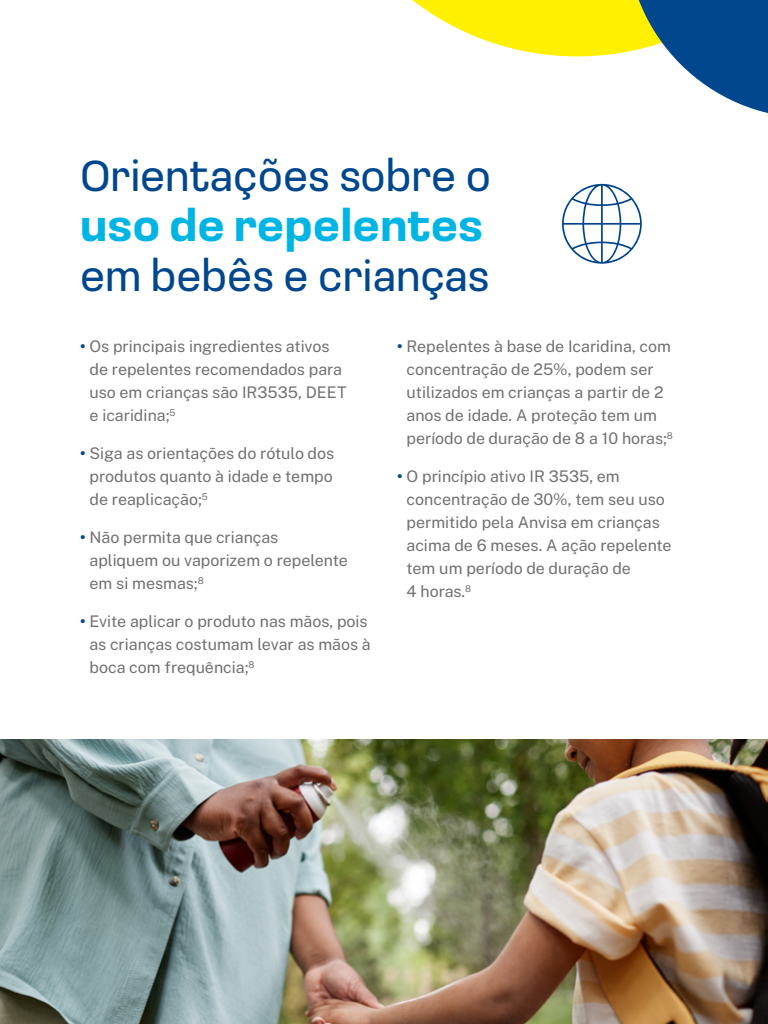
<style>
.page{position:relative;width:768px;height:1024px;background:#fff}
.page>*{position:absolute;margin:0;border:0;box-sizing:border-box;transform-origin:0 0}
.t1{font:45px "Loos Normal";color:#00478e}
.t2{font:700 45px "Loos Normal";color:#00b4e4}
.t3{font:16px/23px "Public Sans";color:#716f6f}
.s1{font-weight:700;color:#00478e}
</style>
<div class="page">
<svg style="left:412px;top:0;width:356px;height:113px"></svg>
<svg style="left:562px;top:184px;width:80px;height:80px"></svg>
<img style="left:0;top:739px;width:768px;height:285px">
<h1 class="t1" style="left:80px;top:144px;width:412px">Orientações sobre o</h1>
<h1 class="t2" style="left:80px;top:193px;width:405px">uso de repelentes</h1>
<h1 class="t1" style="left:80px;top:244px;width:411px">em bebês e crianças</h1>
<p class="t3" style="left:90px;top:334px;width:259px;text-indent:-10px"><span class="s1">•</span> Os principais ingredientes ativos de repelentes recomendados para uso em crianças são IR3535, DEET e icaridina;<sup>5</sup></p>
<p class="t3" style="left:90px;top:441px;width:246px;text-align:justify;text-indent:-10px"><span class="s1">•</span> Siga as orientações do rótulo dos produtos quanto à idade e tempo de reaplicação;<sup>5</sup></p>
<p class="t3" style="left:90px;top:525px;width:260px;text-indent:-10px"><span class="s1">•</span> Não permita que crianças apliquem ou vaporizem o repelente em si mesmas;<sup>8</sup></p>
<p class="t3" style="left:90px;top:609px;width:283px;text-indent:-10px"><span class="s1">•</span> Evite aplicar o produto nas mãos, pois as crianças costumam levar as mãos à boca com frequência;<sup>8</sup></p>
<p class="t3" style="left:407px;top:334px;width:268px;text-indent:-10px"><span class="s1">•</span> Repelentes à base de Icaridina, com concentração de 25%, podem ser utilizados em crianças a partir de 2 anos de idade. A proteção tem um período de duração de 8 a 10 horas;<sup>8</sup></p>
<p class="t3" style="left:407px;top:464px;width:267px;text-indent:-10px"><span class="s1">•</span> O princípio ativo IR 3535, em concentração de 30%, tem seu uso permitido pela Anvisa em crianças acima de 6 meses. A ação repelente tem um período de duração de<br>4 horas.<sup>8</sup></p>
</div>
